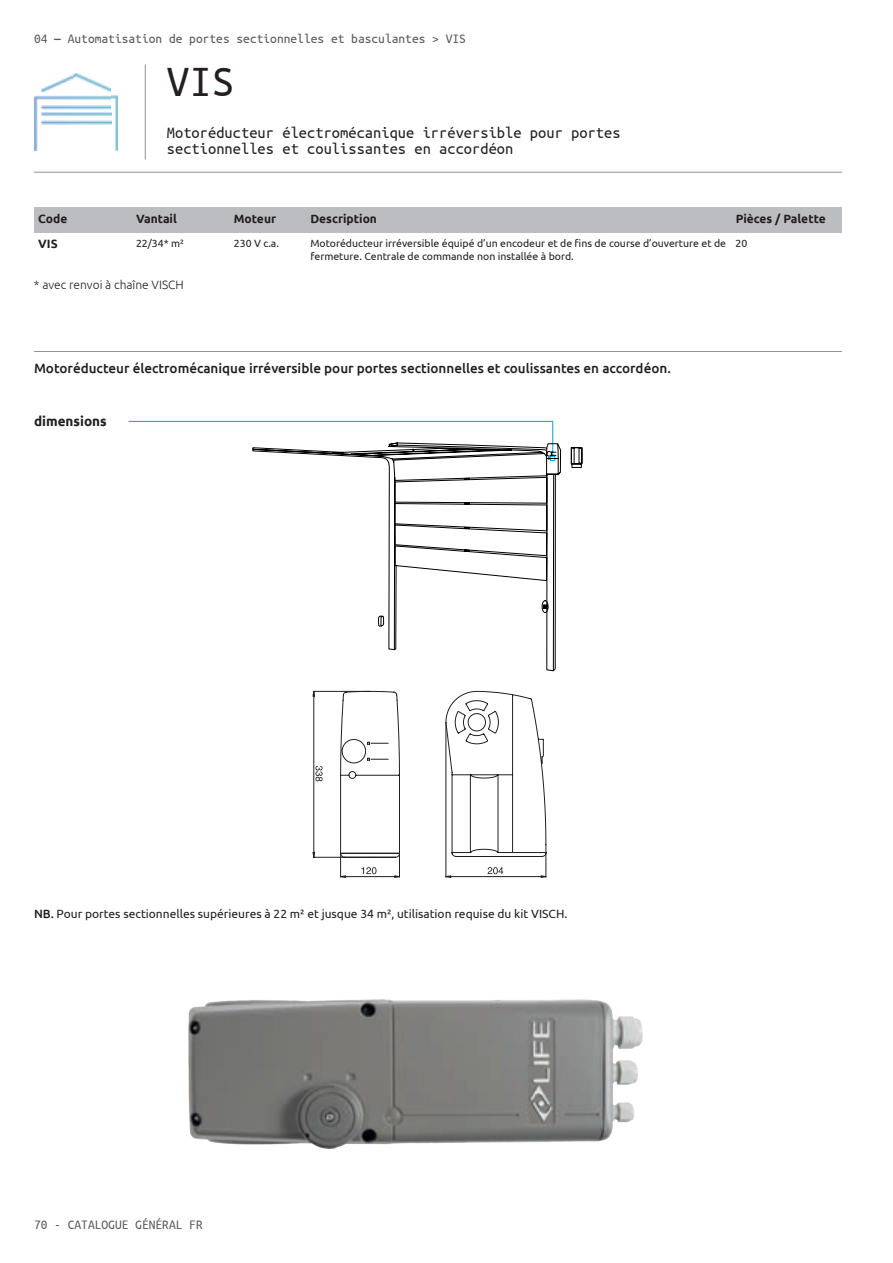
<style>
.page{position:relative;width:893px;height:1263px;background:#fff}
.page>*{position:absolute;margin:0;border:0;box-sizing:border-box;transform-origin:0 0}
.testo_dim_1{font:45px "Ubuntu Mono";color:#231f20}
.testo_dim_1-2{font:16.5px/16.5px "Ubuntu Mono";color:#231f20}
.t1{font:500 13.5px "Ubuntu";color:#231f20}
.Testi_Ubuntu_MONO_9p{font:13.5px "Ubuntu Mono";color:#57585a}
.t2{font:700 13.5px "Ubuntu";color:#231f20}
.t3{font:12px "Ubuntu";color:#231f20}
.t4{font:700 12px "Ubuntu";color:#231f20}
.t5{font:300 12px "Ubuntu";color:#231f20}
.t6{font:10.5px/12.6px "Ubuntu";color:#231f20}
.s1{font-weight:700}
.s2{font-weight:500}
</style>
<div class="page">
<hr style="left:34px;top:351px;width:808px;height:1px;background:#231f20">
<div style="left:34px;top:207px;width:808px;height:25px;background:#bcbdc0"></div>
<hr style="left:313px;top:857px;width:31px;height:1px;background:#231f20">
<hr style="left:313px;top:691px;width:57px;height:1px;background:#231f20">
<hr style="left:314px;top:691px;width:1px;height:166px;background:#231f20">
<svg style="left:312px;top:690px;width:3px;height:7px"></svg>
<svg style="left:312px;top:852px;width:3px;height:6px"></svg>
<svg style="left:315px;top:766px;width:8px;height:15px"></svg>
<svg style="left:338px;top:691px;width:209px;height:187px"></svg>
<img style="left:188px;top:999px;width:455px;height:150px">
<img style="left:35px;top:73px;width:83px;height:78px">
<svg style="left:378px;top:626px;width:178px;height:45px"></svg>
<svg style="left:128px;top:420px;width:454px;height:206px"></svg>
<hr style="left:34px;top:172px;width:808px;height:1px;background:#231f20">
<hr style="left:145px;top:64px;width:1px;height:95px;background:#231f20">
<p class="Testi_Ubuntu_MONO_9p" style="left:34px;top:32px;width:433px">04 <span class="s1">―</span> Automatisation de portes sectionnelles et basculantes &gt; VIS</p>
<p class="testo_dim_1" style="left:167px;top:59px;width:69px">VIS</p>
<p class="testo_dim_1-2" style="left:167px;top:124px;width:455px">Motoréducteur électromécanique irréversible pour portes sectionnelles et coulissantes en accordéon</p>
<p class="t4" style="left:38px;top:211px;width:31px">Code</p>
<p class="t4" style="left:136px;top:211px;width:42px">Vantail</p>
<p class="t4" style="left:234px;top:211px;width:44px">Moteur</p>
<p class="t4" style="left:310px;top:211px;width:68px">Description</p>
<p class="t4" style="left:736px;top:211px;width:92px">Pièces / Palette</p>
<p class="t4" style="left:38px;top:237px;width:21px">VIS</p>
<p class="t6" style="left:136px;top:237px;width:49px">22/34* m²</p>
<p class="t6" style="left:234px;top:237px;width:47px">230 V c.a.</p>
<p class="t6" style="left:310px;top:237px;width:417px">Motoréducteur irréversible équipé d’un encodeur et de fins de course d’ouverture et de fermeture. Centrale de commande non installée à bord.</p>
<p class="t6" style="left:736px;top:237px;width:13px">20</p>
<p class="t5" style="left:34px;top:277px;width:151px">* avec renvoi à chaîne VISCH</p>
<p class="t1" style="left:34px;top:360px;width:638px">Motoréducteur électromécanique irréversible pour portes sectionnelles et coulissantes en accordéon.</p>
<p class="t2" style="left:34px;top:413px;width:74px">dimensions</p>
<p class="t3" style="left:34px;top:906px;width:535px"><span class="s2">NB.</span> Pour portes sectionnelles supérieures à 22 m² et jusque 34 m², utilisation requise du kit VISCH.</p>
<p class="Testi_Ubuntu_MONO_9p" style="left:34px;top:1218px;width:170px">70 - CATALOGUE GÉNÉRAL FR</p>
</div>
